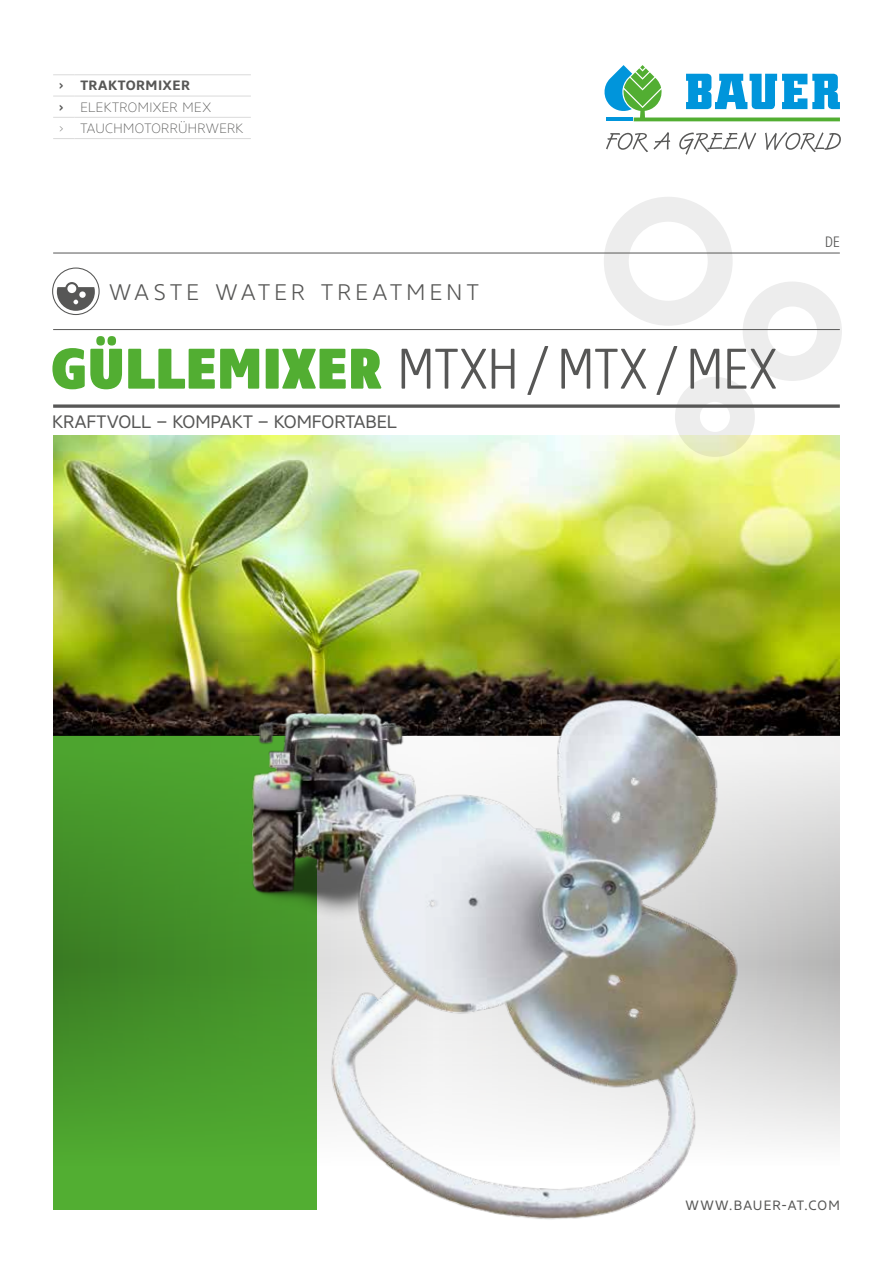
<style>
.page{position:relative;width:893px;height:1263px;background:#fff}
.page>*{position:absolute;margin:0;border:0;box-sizing:border-box;transform-origin:0 0}
.t1{font:300 57px "Core Sans NR37 Cn";letter-spacing:.01em;color:#575756}
.t2{font:300 22.5px "Core Sans NR35";letter-spacing:.195em;color:#575756}
.t3{font:18px "Core Sans NR45";color:#575756}
.t4{font:300 15px "Core Sans NR37 Cn";color:#575756}
.t5{font:13.5px/21.3px "Core Sans NR25 Extra Lt";letter-spacing:.03em;color:#575756}
.t6{font:13.5px "Core Sans NR45";letter-spacing:.085em;color:#575756}
.t7{font:700 13.5px "Core Sans NR65";letter-spacing:.03em;color:#575756}
.s1{font-family:"Core Sans NR65";font-weight:700}
.s2{font-family:"Core Sans NR97 Cn";font-weight:900;color:#52ae32}
</style>
<div class="page">
<img style="left:53px;top:436px;width:787px;height:299px">
<svg style="left:604px;top:197px;width:238px;height:260px"></svg>
<div style="left:52px;top:735px;width:789px;height:433px;background:#575756;opacity:.16"></div>
<svg style="left:53px;top:736px;width:180px;height:474px;background:#47982b"></svg>
<svg style="left:604px;top:65px;width:236px;height:56px"></svg>
<svg style="left:606px;top:132px;width:64px;height:20px"></svg>
<svg style="left:679px;top:132px;width:77px;height:23px"></svg>
<svg style="left:765px;top:132px;width:76px;height:20px"></svg>
<svg style="left:52px;top:267px;width:48px;height:48px"></svg>
<hr style="left:53px;top:329px;width:787px;height:1px;background:#575756">
<svg style="left:53px;top:404px;width:787px;height:4px;background:#737373"></svg>
<hr style="left:53px;top:253px;width:787px;height:1px;background:#575756">
<img style="left:233px;top:689px;width:530px;height:531px">
<svg style="left:53px;top:74px;width:21px;height:1px"></svg>
<hr style="left:74px;top:74px;width:177px;height:1px;background:#dadada">
<svg style="left:53px;top:96px;width:21px;height:1px"></svg>
<hr style="left:74px;top:96px;width:177px;height:1px;background:#dadada">
<svg style="left:53px;top:117px;width:21px;height:1px"></svg>
<hr style="left:74px;top:117px;width:177px;height:1px;background:#dadada">
<svg style="left:53px;top:138px;width:21px;height:1px"></svg>
<hr style="left:74px;top:138px;width:177px;height:1px;background:#dadada">
<p class="t7" style="left:59px;top:77px;width:132px">› TRAKTORMIXER</p>
<p class="t5" style="left:59px;top:96px;width:186px"><span class="s1">›</span> ELEKTROMIXER MEX<br>› TAUCHMOTORRÜHRWERK</p>
<h2 class="t2" style="left:109px;top:277px;width:371px">WASTE WATER TREATMENT</h2>
<h1 class="t1" style="left:51px;top:332px;width:728px"><span class="s2">GÜLLEMIXER</span> MTXH / MTX / MEX</h1>
<h3 class="t3" style="left:52px;top:410px;width:346px">KRAFTVOLL – KOMPAKT – KOMFORTABEL</h3>
<p class="t4" style="left:825px;top:232px;width:16px">DE</p>
<p class="t6" style="left:685px;top:1196px;width:156px">WWW.BAUER-AT.COM</p>
</div>
